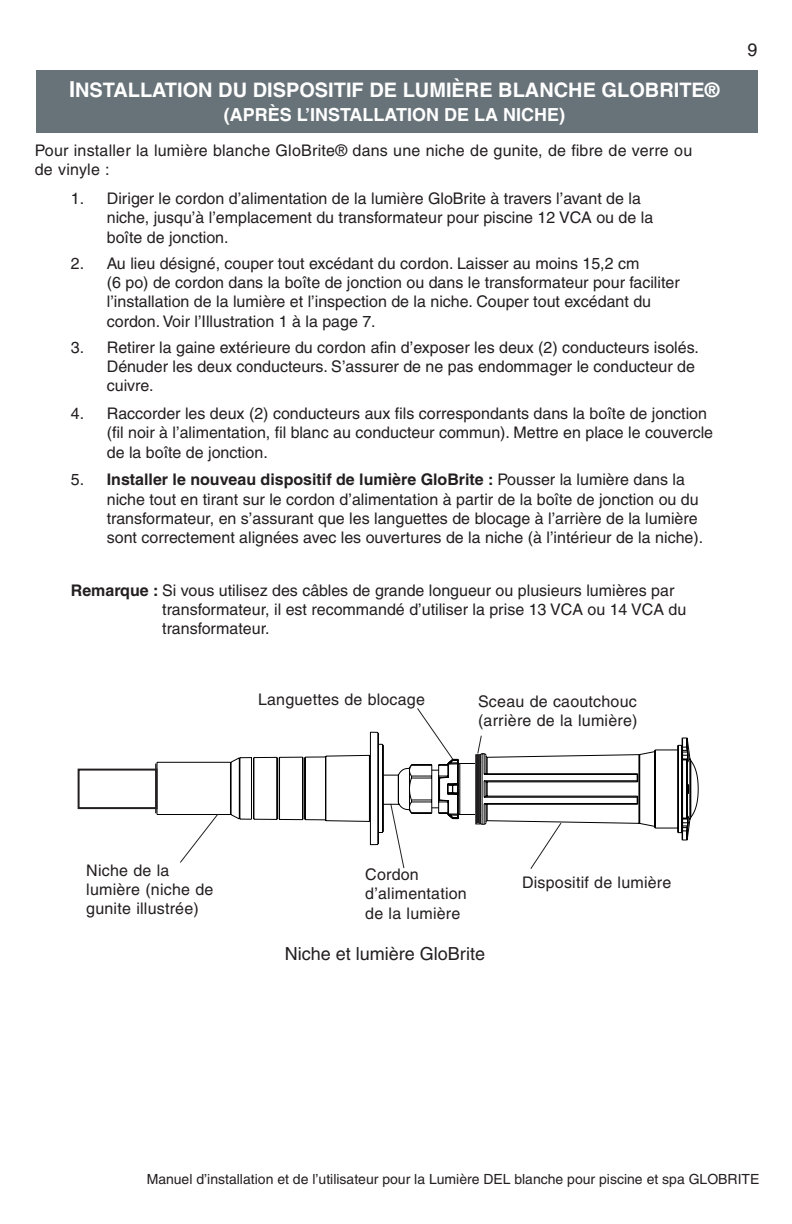
<style>
.page{position:relative;width:792px;height:1224px;background:#fff}
.page>*{position:absolute;margin:0;border:0;box-sizing:border-box;transform-origin:0 0}
.t1{font:700 20px "Helvetica";color:#fff}
.t2{font:700 18px "Helvetica";color:#fff}
.t3{font:18px "Helvetica";color:#231f20}
.t4{font:16px/19.2px "Helvetica";color:#231f20}
.t5{font:14px "Helvetica";color:#231f20}
.s1{font-size:22px}
.s2{font-weight:700}
</style>
<div class="page">
<div style="left:36px;top:71px;width:721px;height:62px;background:#687379"></div>
<div style="left:78px;top:769px;width:80px;height:40px;border:2px solid #231f20"></div>
<svg style="left:155px;top:708px;width:543px;height:161px"></svg>
<div style="left:476px;top:755px;width:4px;height:68px;border:2px solid #231f20"></div>
<p class="t1" style="left:69px;top:78px;width:652px"><span class="s1">I</span>NSTALLATION DU DISPOSITIF DE LUMIÈRE BLANCHE GLOBRITE®</p>
<p class="t2" style="left:224px;top:103px;width:343px">(APRÈS L’INSTALLATION DE LA NICHE)</p>
<p class="t4" style="left:35px;top:141px;width:659px">Pour installer la lumière blanche GloBrite® dans une niche de gunite, de fibre de verre ou de vinyle :</p>
<p class="t4" style="left:107px;top:189px;width:548px;text-indent:-36px">1. Diriger le cordon d’alimentation de la lumière GloBrite à travers l’avant de la niche, jusqu’à l’emplacement du transformateur pour piscine 12 VCA ou de la boîte de jonction.</p>
<p class="t4" style="left:107px;top:254px;width:574px;text-indent:-36px">2. Au lieu désigné, couper tout excédant du cordon. Laisser au moins 15,2 cm<br>(6 po) de cordon dans la boîte de jonction ou dans le transformateur pour faciliter l’installation de la lumière et l’inspection de la niche. Couper tout excédant du cordon. Voir l’Illustration 1 à la page 7.</p>
<p class="t4" style="left:107px;top:338px;width:594px;text-indent:-36px">3. Retirer la gaine extérieure du cordon afin d’exposer les deux (2) conducteurs isolés.<br>Dénuder les deux conducteurs. S’assurer de ne pas endommager le conducteur de cuivre.</p>
<p class="t4" style="left:107px;top:404px;width:608px;text-indent:-36px">4. Raccorder les deux (2) conducteurs aux fils correspondants dans la boîte de jonction (fil noir à l’alimentation, fil blanc au conducteur commun). Mettre en place le couvercle de la boîte de jonction.</p>
<p class="t4" style="left:107px;top:470px;width:598px;text-indent:-36px">5. <span class="s2">Installer le nouveau dispositif de lumière GloBrite :</span> Pousser la lumière dans la niche tout en tirant sur le cordon d’alimentation à partir de la boîte de jonction ou du transformateur, en s’assurant que les languettes de blocage à l’arrière de la lumière sont correctement alignées avec les ouvertures de la niche (à l’intérieur de la niche).</p>
<p class="t4" style="left:162px;top:581px;width:526px;text-indent:-92px"><span class="s2">Remarque :</span> Si vous utilisez des câbles de grande longueur ou plusieurs lumières par transformateur, il est recommandé d’utiliser la prise 13 VCA ou 14 VCA du transformateur.</p>
<p class="t4" style="left:258px;top:690px;width:168px">Languettes de blocage</p>
<p class="t4" style="left:478px;top:692px;width:161px">Sceau de caoutchouc (arrière de la lumière)</p>
<p class="t3" style="left:747px;top:39px;width:12px">9</p>
<p class="t4" style="left:86px;top:861px;width:129px">Niche de la lumière (niche de gunite illustrée)</p>
<p class="t4" style="left:365px;top:865px;width:103px">Cordon d’alimentation de la lumière</p>
<p class="t3" style="left:285px;top:944px;width:202px">Niche et lumière GloBrite</p>
<p class="t4" style="left:522px;top:873px;width:151px">Dispositif de lumière</p>
<p class="t5" style="left:147px;top:1171px;width:614px">Manuel d’installation et de l’utilisateur pour la Lumière DEL blanche pour piscine et spa GLOBRITE</p>
</div>
